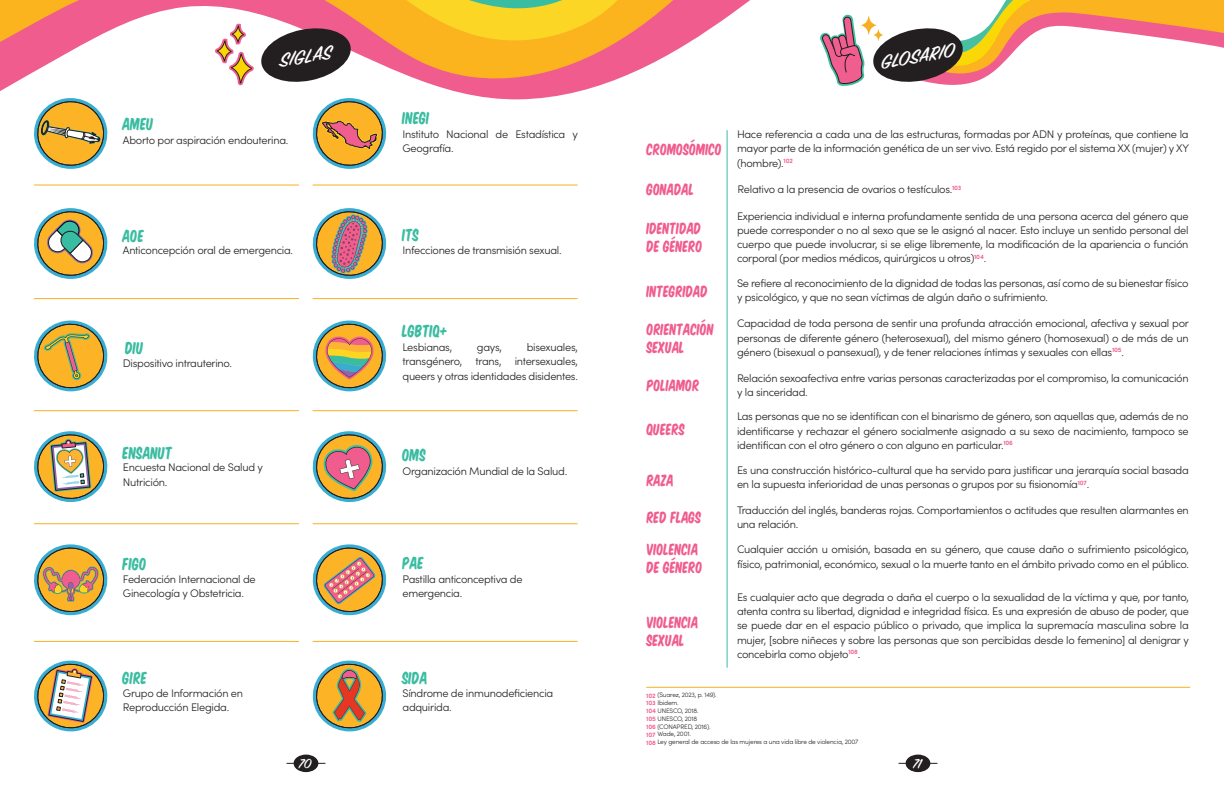
<style>
.page{position:relative;width:1224px;height:792px;background:#fff}
.page>*{position:absolute;margin:0;border:0;box-sizing:border-box;transform-origin:0 0}
.t1{font:italic 600 21px "Sign Painter House Script";color:#fff}
.t2{font:16px "Komika Title";color:#3abca1}
.t3{font:15px/18px "Komika Title";color:#f05c8d}
.t4{font:600 15px "Sign Painter House Script";color:#fff}
.t5{font:300 11px/14.3px "Sofia Pro";letter-spacing:-.025em;color:#231f20}
.t6{font:300 6.5px/7.8px "Sofia Pro";letter-spacing:-.025em;color:#231f20}
.s1{font-weight:600;color:#f05c8d}
</style>
<div class="page">
<div style="left:906px;top:755px;width:24px;height:17px;background:#231f20;border-radius:50%"></div>
<div style="left:294px;top:755px;width:24px;height:17px;background:#231f20;border-radius:50%"></div>
<hr style="left:646px;top:687px;width:544px;height:1px;background:#f7b023">
<hr style="left:727px;top:130px;width:1px;height:538px;background:#3abca1">
<svg style="left:847px;top:0;width:377px;height:86px"></svg>
<svg style="left:0;top:0;width:843px;height:144px"></svg>
<svg style="left:34px;top:321px;width:74px;height:70px"></svg>
<svg style="left:312px;top:431px;width:75px;height:71px"></svg>
<svg style="left:34px;top:208px;width:74px;height:71px"></svg>
<svg style="left:34px;top:544px;width:74px;height:71px"></svg>
<hr style="left:34px;top:185px;width:265px;height:1px;background:#f7b023">
<hr style="left:313px;top:185px;width:265px;height:1px;background:#f7b023">
<hr style="left:34px;top:298px;width:265px;height:1px;background:#f7b023">
<hr style="left:313px;top:298px;width:265px;height:1px;background:#f7b023">
<hr style="left:34px;top:410px;width:265px;height:1px;background:#f7b023">
<hr style="left:313px;top:410px;width:265px;height:1px;background:#f7b023">
<hr style="left:34px;top:523px;width:265px;height:1px;background:#f7b023">
<hr style="left:313px;top:523px;width:265px;height:1px;background:#f7b023">
<hr style="left:34px;top:641px;width:265px;height:1px;background:#f7b023">
<hr style="left:313px;top:641px;width:265px;height:1px;background:#f7b023">
<svg style="left:312px;top:321px;width:75px;height:70px"></svg>
<svg style="left:312px;top:661px;width:75px;height:70px"></svg>
<svg style="left:312px;top:94px;width:75px;height:75px"></svg>
<svg style="left:34px;top:661px;width:74px;height:70px"></svg>
<svg style="left:34px;top:431px;width:74px;height:71px"></svg>
<svg style="left:0;top:0;width:732px;height:85px"></svg>
<svg style="left:0;top:98px;width:108px;height:71px"></svg>
<svg style="left:312px;top:544px;width:75px;height:71px"></svg>
<svg style="left:312px;top:208px;width:75px;height:71px"></svg>
<h1 class="t1" style="left:277px;top:49px;width:55px;rotate:-10deg">SIGLAS</h1>
<h1 class="t1" style="left:878px;top:50px;width:76px;rotate:-10deg">GLOSARIO</h1>
<h2 class="t2" style="left:123px;top:112px;width:32px">AMEU</h2>
<p class="t5" style="left:123px;top:132px;width:167px">Aborto por aspiración endouterina.</p>
<h2 class="t2" style="left:123px;top:223px;width:23px">AOE</h2>
<p class="t5" style="left:123px;top:243px;width:172px">Anticoncepción oral de emergencia.</p>
<h2 class="t2" style="left:125px;top:336px;width:20px">DIU</h2>
<p class="t5" style="left:123px;top:356px;width:111px">Dispositivo intrauterino.</p>
<h2 class="t2" style="left:123px;top:441px;width:51px">ENSANUT</h2>
<p class="t5" style="left:123px;top:460px;width:142px">Encuesta Nacional de Salud y<br>Nutrición.</p>
<h2 class="t2" style="left:123px;top:552px;width:25px">FIGO</h2>
<p class="t5" style="left:123px;top:572px;width:134px">Federación Internacional de<br>Ginecología y Obstetricia.</p>
<h2 class="t2" style="left:403px;top:106px;width:29px">INEGI</h2>
<p class="t5" style="left:403px;top:126px;width:177px">Instituto Nacional de Estadística y<br>Geografía.</p>
<h2 class="t2" style="left:403px;top:223px;width:18px">ITS</h2>
<p class="t5" style="left:403px;top:243px;width:161px">Infecciones de transmisión sexual.</p>
<h2 class="t2" style="left:403px;top:319px;width:47px">LGBTIQ+</h2>
<p class="t5" style="left:403px;top:339px;width:177px;text-align:justify;text-indent:124px">bisexuales, transgénero, trans, intersexuales, queers y otras identidades disidentes.</p>
<p class="t5" style="left:403px;top:339px;width:51px">Lesbianas,</p>
<p class="t5" style="left:477px;top:339px;width:26px">gays,</p>
<h2 class="t2" style="left:403px;top:443px;width:25px">OMS</h2>
<p class="t5" style="left:403px;top:463px;width:166px">Organización Mundial de la Salud.</p>
<h2 class="t2" style="left:403px;top:551px;width:23px">PAE</h2>
<p class="t5" style="left:403px;top:572px;width:122px">Pastilla anticonceptiva de emergencia.</p>
<h3 class="t3" style="left:647px;top:139px;width:77px">CROMOSÓMICO</h3>
<h3 class="t3" style="left:647px;top:179px;width:49px">GONADAL</h3>
<h3 class="t3" style="left:647px;top:219px;width:58px">IDENTIDAD<br>DE GÉNERO</h3>
<h3 class="t3" style="left:647px;top:282px;width:63px">INTEGRIDAD</h3>
<h3 class="t3" style="left:647px;top:319px;width:69px">ORIENTACIÓN<br>SEXUAL</h3>
<h3 class="t3" style="left:647px;top:375px;width:55px">POLIAMOR</h3>
<h3 class="t3" style="left:647px;top:420px;width:40px">QUEERS</h3>
<h3 class="t3" style="left:647px;top:470px;width:29px">RAZA</h3>
<h3 class="t3" style="left:647px;top:500px;width:56px;line-height:32.5px">RED FLAGS<br>VIOLENCIA</h3>
<h3 class="t3" style="left:647px;top:558px;width:58px">DE GÉNERO</h3>
<h3 class="t3" style="left:647px;top:613px;width:53px">VIOLENCIA<br>SEXUAL</h3>
<p class="t5" style="left:737px;top:126px;width:454px;text-align:justify">Hace referencia a cada una de las estructuras, formadas por ADN y proteínas, que contiene la mayor parte de la información genética de un ser vivo. Está regido por el sistema XX (mujer) y XY (hombre).<sup>102</sup></p>
<p class="t5" style="left:738px;top:182px;width:225px">Relativo a la presencia de ovarios o testículos.<sup>103</sup></p>
<p class="t5" style="left:737px;top:208px;width:453px;text-align:justify">Experiencia individual e interna profundamente sentida de una persona acerca del género que puede corresponder o no al sexo que se le asignó al nacer. Esto incluye un sentido personal del cuerpo que puede involucrar, si se elige libremente, la modificación de la apariencia o función corporal (por medios médicos, quirúrgicos u otros)<sup>104</sup>.</p>
<p class="t5" style="left:737px;top:275px;width:453px">Se refiere al reconocimiento de la dignidad de todas las personas, así como de su bienestar físico y psicológico, y que no sean víctimas de algún daño o sufrimiento.</p>
<p class="t5" style="left:737px;top:316px;width:453px;text-align:justify">Capacidad de toda persona de sentir una profunda atracción emocional, afectiva y sexual por personas de diferente género (heterosexual), del mismo género (homosexual) o de más de un género (bisexual o pansexual), y de tener relaciones íntimas y sexuales con ellas<sup>105</sup>.</p>
<p class="t5" style="left:737px;top:370px;width:453px">Relación sexoafectiva entre varias personas caracterizadas por el compromiso, la comunicación y la sinceridad.</p>
<p class="t5" style="left:737px;top:409px;width:453px;text-align:justify">Las personas que no se identifican con el binarismo de género, son aquellas que, además de no identificarse y rechazar el género socialmente asignado a su sexo de nacimiento, tampoco se identifican con el otro género o con alguno en particular.<sup>106</sup></p>
<p class="t5" style="left:737px;top:463px;width:453px">Es una construcción histórico-cultural que ha servido para justificar una jerarquía social basada en la supuesta inferioridad de unas personas o grupos por su fisionomía<sup>107</sup>.</p>
<p class="t5" style="left:737px;top:502px;width:453px">Traducción del inglés, banderas rojas. Comportamientos o actitudes que resulten alarmantes en una relación.</p>
<p class="t5" style="left:737px;top:542px;width:453px">Cualquier acción u omisión, basada en su género, que cause daño o sufrimiento psicológico, físico, patrimonial, económico, sexual o la muerte tanto en el ámbito privado como en el público.</p>
<p class="t5" style="left:737px;top:589px;width:453px;text-align:justify">Es cualquier acto que degrada o daña el cuerpo o la sexualidad de la víctima y que, por tanto, atenta contra su libertad, dignidad e integridad física. Es una expresión de abuso de poder, que se puede dar en el espacio público o privado, que implica la supremacía masculina sobre la mujer, [sobre niñeces y sobre las personas que son percibidas desde lo femenino] al denigrar y concebirla como objeto<sup>108</sup>.</p>
<h2 class="t2" style="left:123px;top:666px;width:26px">GIRE</h2>
<h2 class="t2" style="left:403px;top:666px;width:27px">SIDA</h2>
<p class="t5" style="left:123px;top:685px;width:122px">Grupo de Información en<br>Reproducción Elegida.</p>
<p class="t5" style="left:403px;top:685px;width:152px">Síndrome de inmunodeficiencia adquirida.</p>
<p class="t6" style="left:646px;top:691px;width:214px"><span class="s1">102</span> (Suarez, 2023, p. 149).<br><span class="s1">103</span> Ibidem.<br><span class="s1">104</span> UNESCO, 2018.<br><span class="s1">105</span> UNESCO, 2018<br><span class="s1">106</span> (CONAPRED, 2016).<br><span class="s1">107</span> Wade, 2001.<br><span class="s1">108</span> Ley general de acceso de las mujeres a una vida libre de violencia, 2007</p>
<h3 class="t4" style="left:299px;top:754px;width:14px">70</h3>
<h3 class="t4" style="left:913px;top:754px;width:10px">71</h3>
</div>
